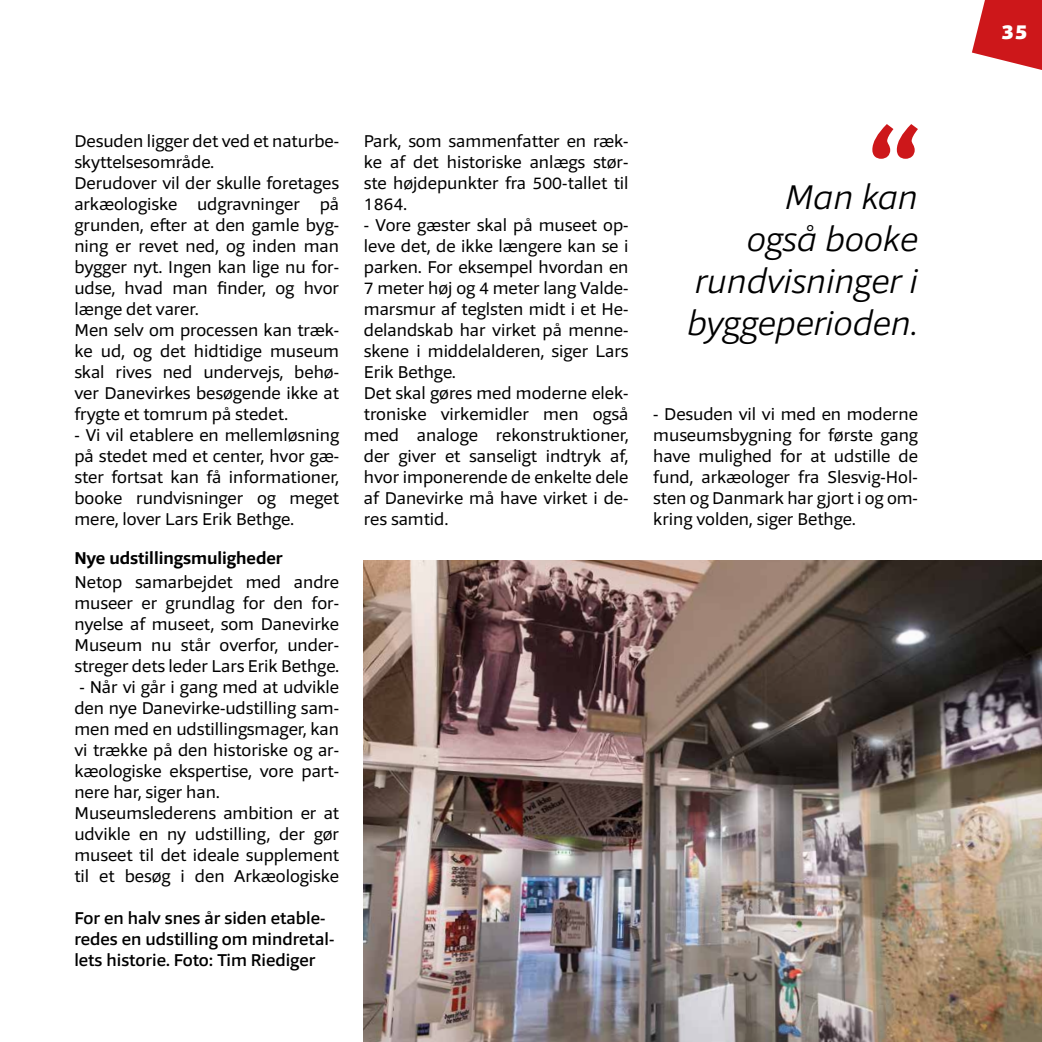
<style>
.page{position:relative;width:1042px;height:1042px;background:#fff}
.page>*{position:absolute;margin:0;border:0;box-sizing:border-box;transform-origin:0 0}
.t1{font:italic 300 35px/42px "Foro Sans";color:#000;text-align:right}
.t2{font:900 21px "Foro Sans";color:#fff}
.t3{font:17.5px/21px "Foro Sans";color:#000;text-align:justify}
.t4{font:500 17.5px/21px "Foro Sans";color:#000}
.t5{font:700 17.5px "Foro Sans";color:#000}
</style>
<div class="page">
<svg style="left:972px;top:0;width:70px;height:70px"></svg>
<img style="left:364px;top:561px;width:678px;height:481px">
<svg style="left:872px;top:124px;width:46px;height:35px"></svg>
<p class="t3" style="left:74px;top:130px;width:266px;text-align:left">Desuden ligger det ved et naturbe&shy;skyttelsesområde.<br>Derudover vil der skulle foretages arkæologiske udgravninger på grunden, efter at den gamle byg&shy;ning er revet ned, og inden man bygger nyt. Ingen kan lige nu for&shy;udse, hvad man finder, og hvor længe det varer.<br>Men selv om processen kan træk&shy;ke ud, og det hidtidige museum skal rives ned undervejs, behø&shy;ver Danevirkes besøgende ikke at frygte et tomrum på stedet.</p>
<p class="t3" style="left:74px;top:424px;width:266px">- Vi vil etablere en mellemløsning på stedet med et center, hvor gæ&shy;ster fortsat kan få informationer, booke rundvisninger og meget mere, lover Lars Erik Bethge.</p>
<p class="t5" style="left:74px;top:546px;width:210px">Nye udstillingsmuligheder</p>
<p class="t3" style="left:74px;top:571px;width:266px">Netop samarbejdet med andre museer er grundlag for den for&shy;nyelse af museet, som Danevirke Museum nu står overfor, under&shy;streger dets leder Lars Erik Bethge.</p>
<p class="t3" style="left:74px;top:676px;width:266px;text-align:left">- Når vi går i gang med at udvikle den nye Danevirke-udstilling sam&shy;men med en udstillingsmager, kan vi trække på den historiske og ar&shy;kæologiske ekspertise, vore part&shy;nere har, siger han.<br>Museumslederens ambition er at udvikle en ny udstilling, der gør museet til det ideale supplement til et besøg i den Arkæologiske</p>
<p class="t4" style="left:74px;top:907px;width:261px">For en halv snes år siden etable&shy;redes en udstilling om mindretal&shy;lets historie. Foto: Tim Riediger</p>
<p class="t3" style="left:364px;top:130px;width:266px">Park, som sammenfatter en ræk&shy;ke af det historiske anlægs stør&shy;ste højdepunkter fra 500-tallet til 1864.</p>
<p class="t3" style="left:364px;top:214px;width:266px;text-align:left">- Vore gæster skal på museet op&shy;leve det, de ikke længere kan se i parken. For eksempel hvordan en<br>7 meter høj og 4 meter lang Valde&shy;marsmur af teglsten midt i et He&shy;delandskab har virket på menne&shy;skene i middelalderen, siger Lars<br>Erik Bethge.<br>Det skal gøres med moderne elek&shy;troniske virkemidler men også med analoge rekonstruktioner, der giver et sanseligt indtryk af, hvor imponerende de enkelte dele af Danevirke må have virket i de&shy;res samtid.</p>
<h1 class="t1" style="left:687px;top:176px;width:232px">Man kan<br>også booke rundvisninger i byggeperioden.</h1>
<p class="t3" style="left:653px;top:403px;width:266px">- Desuden vil vi med en moderne museumsbygning for første gang have mulighed for at udstille de fund, arkæologer fra Slesvig-Hol&shy;sten og Danmark har gjort i og om&shy;kring volden, siger Bethge.</p>
<p class="t2" style="left:1001px;top:18px;width:28px">35</p>
</div>
